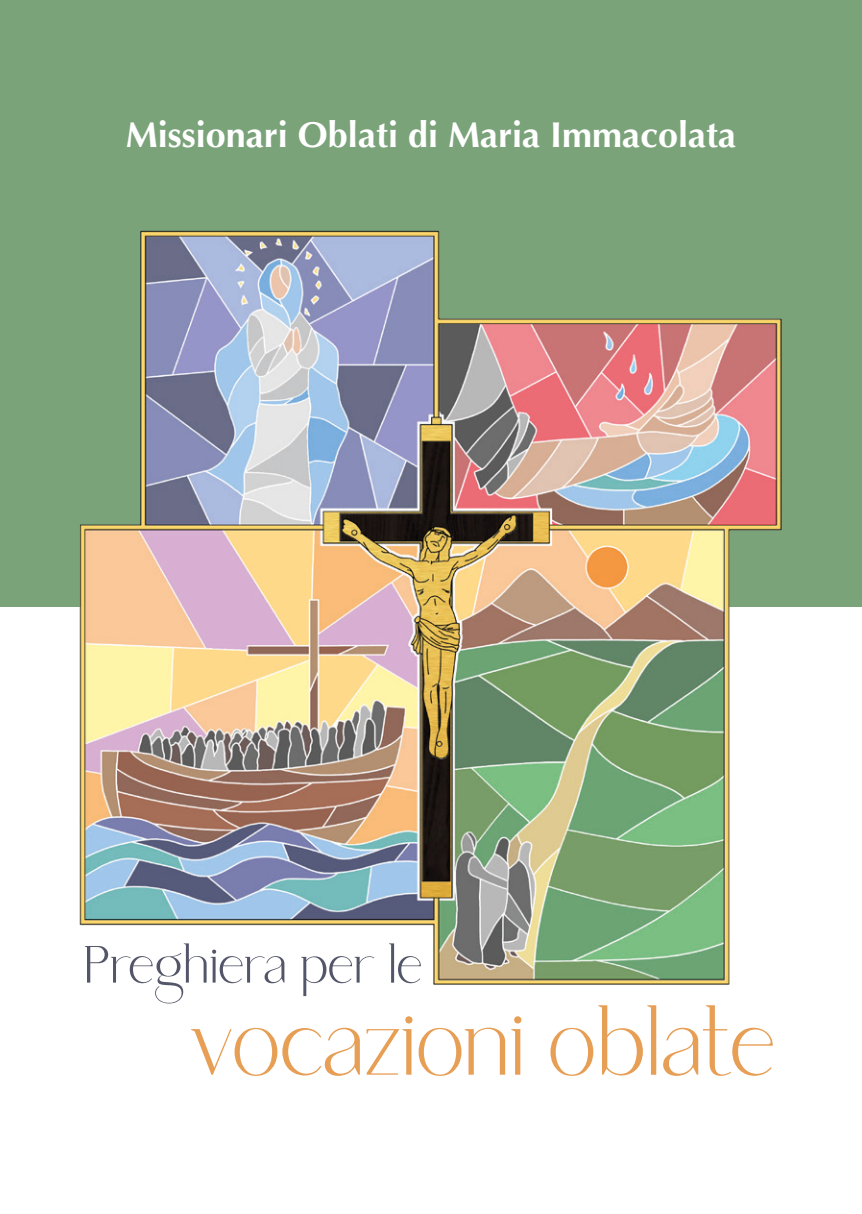
<style>
.page{position:relative;width:862px;height:1214px;background:#fff}
.page>*{position:absolute;margin:0;border:0;box-sizing:border-box;transform-origin:0 0}
.t1{font:92px "Saudagar";color:#e79e55}
.t2{font:52px "Saudagar";color:#535669}
.t3{font:700 36px "Optima";color:#fff}
</style>
<div class="page">
<div style="left:0;top:0;width:862px;height:607px;background:#7ba37a"></div>
<img style="left:79px;top:230px;width:703px;height:755px">
<p class="t3" style="left:126px;top:114px;width:612px">Missionari Oblati di Maria Immacolata</p>
<p class="t2" style="left:85px;top:940px;width:340px">Preghiera per le</p>
<p class="t1" style="left:191px;top:1000px;width:587px">vocazioni oblate</p>
</div>
